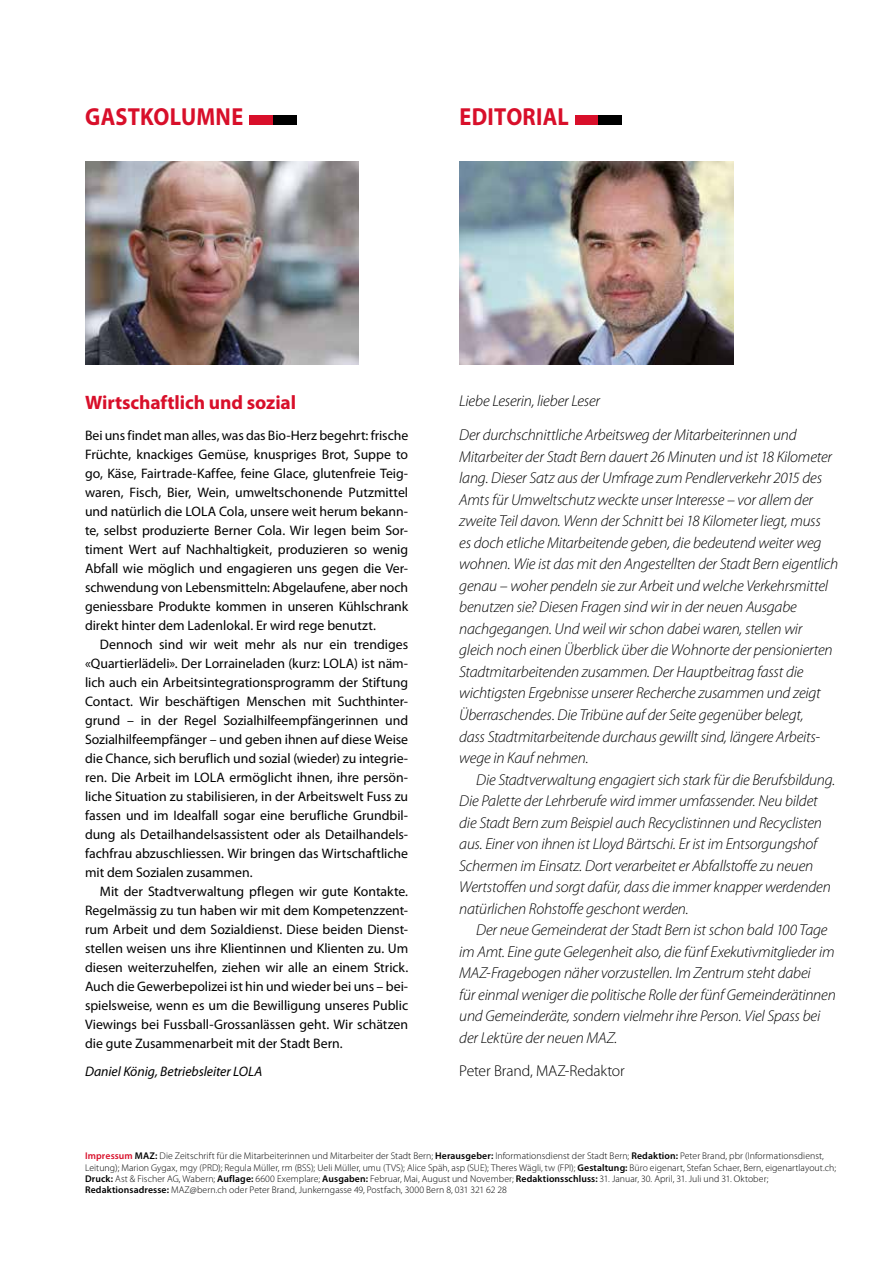
<style>
.page{position:relative;width:893px;height:1263px;background:#fff}
.page>*{position:absolute;margin:0;border:0;box-sizing:border-box;transform-origin:0 0}
.t1{font:700 24.75px "Myriad Pro";letter-spacing:.01em;color:#d80f2a;scale:.9 1}
.t2{font:700 19.5px "Myriad Pro";letter-spacing:-.005em;color:#d80f2a}
.t3{font:italic 300 15.75px/21.6px "Myriad Pro";letter-spacing:-.015em;color:#000}
.t4{font:300 15.75px "Myriad Pro";letter-spacing:-.01em;color:#000}
.t5{font:13.8px/18.9px "Myriad Pro";color:#000;text-align:justify}
.t6{font:italic 13.8px "Myriad Pro";color:#000}
.t7{font:300 9.75px/11.2px "Myriad Pro";letter-spacing:.005em;color:#000}
.s1{font-weight:600;color:#d80f2a}
.s2{font-weight:600}
</style>
<div class="page">
<div style="left:249px;top:116px;width:24px;height:9px;background:#d80f2a"></div>
<div style="left:273px;top:116px;width:23px;height:9px;background:#000"></div>
<img style="left:85px;top:162px;width:274px;height:202px">
<div style="left:575px;top:116px;width:23px;height:9px;background:#d80f2a"></div>
<div style="left:598px;top:116px;width:24px;height:9px;background:#000"></div>
<img style="left:459px;top:162px;width:274px;height:202px">
<h1 class="t1" style="left:85px;top:100px;width:177px">GASTKOLUMNE</h1>
<h1 class="t1" style="left:459px;top:100px;width:123px">EDITORIAL</h1>
<h2 class="t2" style="left:85px;top:389px;width:213px">Wirtschaftlich und sozial</h2>
<p class="t5" style="left:85px;top:426px;width:325px">Bei uns findet man alles, was das Bio-Herz begehrt: frische Früchte, knackiges Gemüse, knuspriges Brot, Suppe to go, Käse, Fairtrade-Kaffee, feine Glace, glutenfreie Teig&shy;waren, Fisch, Bier, Wein, umweltschonende Putzmittel und natürlich die LOLA Cola, unsere weit herum bekann&shy;te, selbst produzierte Berner Cola. Wir legen beim Sor&shy;timent Wert auf Nachhaltigkeit, produzieren so wenig Abfall wie möglich und engagieren uns gegen die Ver&shy;schwendung von Lebensmitteln: Abgelaufene, aber noch geniessbare Produkte kommen in unseren Kühlschrank direkt hinter dem Ladenlokal. Er wird rege benutzt.</p>
<p class="t5" style="left:85px;top:635px;width:325px;text-indent:15px">Dennoch sind wir weit mehr als nur ein trendiges «Quartierlädeli». Der Lorraineladen (kurz: LOLA) ist näm&shy;lich auch ein Arbeitsintegrationsprogramm der Stiftung Contact. Wir beschäftigen Menschen mit Suchthinter&shy;grund – in der Regel Sozialhilfeempfängerinnen und Sozialhilfeempfänger – und geben ihnen auf diese Weise die Chance, sich beruflich und sozial (wieder) zu integrie&shy;ren. Die Arbeit im LOLA ermöglicht ihnen, ihre persön&shy;liche Situation zu stabilisieren, in der Arbeitswelt Fuss zu fassen und im Idealfall sogar eine berufliche Grundbil&shy;dung als Detailhandelsassistent oder als Detailhandels&shy;fachfrau abzuschliessen. Wir bringen das Wirtschaftliche mit dem Sozialen zusammen.</p>
<p class="t5" style="left:85px;top:881px;width:325px;text-indent:15px">Mit der Stadtverwaltung pflegen wir gute Kontakte.<br>Regelmässig zu tun haben wir mit dem Kompetenzzent&shy;rum Arbeit und dem Sozialdienst. Diese beiden Dienst&shy;stellen weisen uns ihre Klientinnen und Klienten zu. Um diesen weiterzuhelfen, ziehen wir alle an einem Strick.<br>Auch die Gewerbepolizei ist hin und wieder bei uns – bei&shy;spielsweise, wenn es um die Bewilligung unseres Public Viewings bei Fussball-Grossanlässen geht. Wir schätzen die gute Zusammenarbeit mit der Stadt Bern.</p>
<p class="t6" style="left:85px;top:1063px;width:179px">Daniel König, Betriebsleiter LOLA</p>
<p class="t3" style="left:459px;top:384px;width:339px;line-height:34.3px">Liebe Leserin, lieber Leser<br>Der durchschnittliche Arbeitsweg der Mitarbeiterinnen und</p>
<p class="t3" style="left:459px;top:446px;width:381px">Mitarbeiter der Stadt Bern dauert 26 Minuten und ist 18 Kilometer lang. Dieser Satz aus der Umfrage zum Pendlerverkehr 2015 des Amts für Umweltschutz weckte unser Interesse – vor allem der zweite Teil davon. Wenn der Schnitt bei 18 Kilometer liegt, muss<br>es doch etliche Mitarbeitende geben, die bedeutend weiter weg wohnen. Wie ist das mit den Angestellten der Stadt Bern eigentlich genau – woher pendeln sie zur Arbeit und welche Verkehrsmittel benutzen sie? Diesen Fragen sind wir in der neuen Ausgabe nachgegangen. Und weil wir schon dabei waren, stellen wir gleich noch einen Überblick über die Wohnorte der pensionierten Stadtmitarbeitenden zusammen. Der Hauptbeitrag fasst die wichtigsten Ergebnisse unserer Recherche zusammen und zeigt Überraschendes. Die Tribüne auf der Seite gegenüber belegt,<br>dass Stadtmitarbeitende durchaus gewillt sind, längere Arbeits&shy;wege in Kauf nehmen.</p>
<p class="t3" style="left:459px;top:769px;width:378px;text-indent:17px">Die Stadtverwaltung engagiert sich stark für die Berufsbildung.<br>Die Palette der Lehrberufe wird immer umfassender. Neu bildet die Stadt Bern zum Beispiel auch Recyclistinnen und Recyclisten aus. Einer von ihnen ist Lloyd Bärtschi. Er ist im Entsorgungshof Schermen im Einsatz. Dort verarbeitet er Abfallstoffe zu neuen Wertstoffen und sorgt dafür, dass die immer knapper werdenden natürlichen Rohstoffe geschont werden.</p>
<p class="t3" style="left:459px;top:920px;width:378px;text-indent:17px">Der neue Gemeinderat der Stadt Bern ist schon bald 100 Tage im Amt. Eine gute Gelegenheit also, die fünf Exekutivmitglieder im MAZ-Fragebogen näher vorzustellen. Im Zentrum steht dabei<br>für einmal weniger die politische Rolle der fünf Gemeinderätinnen und Gemeinderäte, sondern vielmehr ihre Person. Viel Spass bei der Lektüre der neuen MAZ.</p>
<p class="t4" style="left:459px;top:1062px;width:167px">Peter Brand, MAZ-Redaktor</p>
<p class="t7" style="left:85px;top:1151px;width:752px"><span class="s1">Impressum</span> <span class="s2">MAZ:</span> Die Zeitschrift für die Mitarbeiterinnen und Mitarbeiter der Stadt Bern; <span class="s2">Herausgeber:</span> Informationsdienst der Stadt Bern; <span class="s2">Redaktion:</span> Peter Brand, pbr (Informationsdienst, Leitung); Marion Gygax, mgy (PRD); Regula Müller, rm (BSS); Ueli Müller, umu (TVS); Alice Späh, asp (SUE); Theres Wägli, tw (FPI); <span class="s2">Gestaltung:</span> Büro eigenart, Stefan Schaer, Bern, eigenartlayout.ch; <span class="s2">Druck:</span> Ast &amp; Fischer AG, Wabern; <span class="s2">Auflage:</span> 6600 Exemplare; <span class="s2">Ausgaben:</span> Februar, Mai, August und November; <span class="s2">Redaktionsschluss:</span> 31. Januar, 30. April, 31. Juli und 31. Oktober; <span class="s2">Redaktionsadresse:</span> MAZ@bern.ch oder Peter Brand, Junkerngasse 49, Postfach, 3000 Bern 8, 031 321 62 28</p>
</div>
